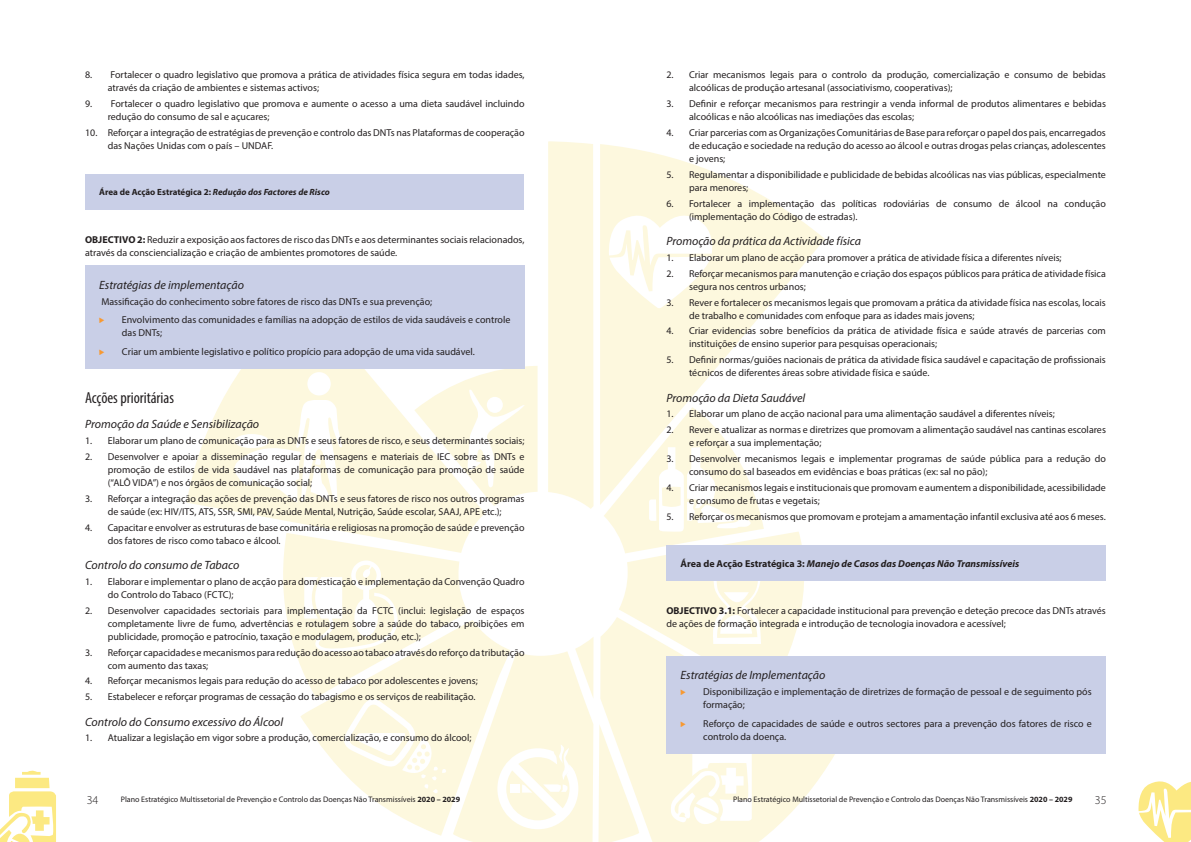
<style>
.page{position:relative;width:1191px;height:842px;background:#fff}
.page>*{position:absolute;margin:0;border:0;box-sizing:border-box;transform-origin:0 0}
.t1{font:condensed 16px "Myriad Pro";color:#231f20}
.t2{font:italic 12px "Myriad Pro";color:#231f20}
.t3{font:300 12px "Myriad Pro";color:#231f20}
.t4{font:10px/13px "Myriad Pro";color:#231f20}
.t5{font:italic 700 10px "Myriad Pro";color:#231f20}
.t6{font:10px "Kosmik Glyphs";color:#f89931}
.t7{font:italic 700 9px "Myriad Pro";color:#231f20}
.t8{font:8px "Myriad Pro";color:#231f20}
.s1{font-style:normal}
.s2{font-weight:700}
</style>
<div class="page">
<svg style="left:598px;top:144px;width:237px;height:698px;fill:#fdf8de"></svg>
<svg style="left:186px;top:141px;width:407px;height:701px"></svg>
<svg style="left:497px;top:744px;width:81px;height:85px"></svg>
<svg style="left:342px;top:697px;width:105px;height:96px"></svg>
<svg style="left:304px;top:560px;width:95px;height:92px"></svg>
<div style="left:307px;top:372px;width:24px;height:23px;background:#fff;border-radius:50%"></div>
<svg style="left:232px;top:399px;width:111px;height:104px"></svg>
<svg style="left:467px;top:388px;width:58px;height:100px"></svg>
<div style="left:487px;top:397px;width:16px;height:16px;background:#fff;border-radius:50%"></div>
<svg style="left:608px;top:212px;width:105px;height:97px"></svg>
<svg style="left:649px;top:447px;width:101px;height:85px"></svg>
<svg style="left:713px;top:581px;width:48px;height:63px"></svg>
<svg style="left:670px;top:754px;width:82px;height:74px"></svg>
<svg style="left:0;top:770px;width:56px;height:72px"></svg>
<svg style="left:1138px;top:781px;width:53px;height:61px"></svg>
<div style="left:666px;top:545px;width:440px;height:36px;background:#c9cfe7"></div>
<div style="left:666px;top:656px;width:440px;height:98px;background:#c9cfe7"></div>
<div style="left:85px;top:175px;width:438px;height:35px;background:#c9cfe7"></div>
<div style="left:85px;top:266px;width:439px;height:103px;background:#c9cfe7"></div>
<p class="t4" style="left:108px;top:68px;width:418px;text-indent:-23px">8. Fortalecer o quadro legislativo que promova a prática de atividades física segura em todas idades, através da criação de ambientes e sistemas activos;</p>
<p class="t4" style="left:108px;top:97px;width:418px;text-indent:-23px">9. Fortalecer o quadro legislativo que promova e aumente o acesso a uma dieta saudável incluindo redução do consumo de sal e açucares;</p>
<p class="t4" style="left:108px;top:126px;width:418px;text-indent:-23px">10. Reforçar a integração de estratégias de prevenção e controlo das DNTs nas Plataformas de cooperação das Nações Unidas com o país – UNDAF.</p>
<p class="t7" style="left:99px;top:187px;width:232px"><span class="s1">Área de Acção Estratégica 2:</span> Redução dos Factores de Risco</p>
<p class="t4" style="left:85px;top:233px;width:441px"><span class="s2">OBJECTIVO 2:</span> Reduzir a exposição aos factores de risco das DNTs e aos determinantes sociais relacionados, através da consciencialização e criação de ambientes promotores de saúde.</p>
<p class="t2" style="left:99px;top:277px;width:146px">Estratégias de implementação</p>
<p class="t4" style="left:101px;top:295px;width:332px">Massificação do conhecimento sobre fatores de risco das DNTs e sua prevenção;</p>
<p class="t6" style="left:99px;top:315px;width:7px">x</p>
<p class="t4" style="left:122px;top:313px;width:390px">Envolvimento das comunidades e famílias na adopção de estilos de vida saudáveis e controle das DNTs;</p>
<p class="t6" style="left:99px;top:347px;width:7px">x</p>
<p class="t4" style="left:122px;top:345px;width:353px">Criar um ambiente legislativo e político propício para adopção de uma vida saudável.</p>
<h1 class="t1" style="left:85px;top:388px;width:90px">Acções prioritárias</h1>
<p class="t2" style="left:85px;top:417px;width:176px">Promoção da Saúde e Sensibilização</p>
<p class="t4" style="left:85px;top:434px;width:441px">1. Elaborar um plano de comunicação para as DNTs e seus fatores de risco, e seus determinantes sociais;</p>
<p class="t4" style="left:108px;top:450px;width:418px;text-align:justify;text-indent:-23px">2. Desenvolver e apoiar a disseminação regular de mensagens e materiais de IEC sobre as DNTs e promoção de estilos de vida saudável nas plataformas de comunicação para promoção de saúde (“ALÔ VIDA”) e nos órgãos de comunicação social;</p>
<p class="t4" style="left:85px;top:492px;width:441px;text-align:center">3. Reforçar a integração das ações de prevenção das DNTs e seus fatores de risco nos outros programas de saúde (ex: HIV/ITS, ATS, SSR, SMI, PAV, Saúde Mental, Nutrição, Saúde escolar, SAAJ, APE etc.);</p>
<p class="t4" style="left:108px;top:521px;width:418px;text-indent:-23px">4. Capacitar e envolver as estruturas de base comunitária e religiosas na promoção de saúde e prevenção dos fatores de risco como tabaco e álcool.</p>
<p class="t2" style="left:85px;top:558px;width:156px">Controlo do consumo de Tabaco</p>
<p class="t4" style="left:108px;top:575px;width:418px;text-indent:-23px">1. Elaborar e implementar o plano de acção para domesticação e implementação da Convenção Quadro do Controlo do Tabaco (FCTC);</p>
<p class="t4" style="left:108px;top:604px;width:418px;text-align:justify;text-indent:-23px">2. Desenvolver capacidades sectoriais para implementação da FCTC (inclui: legislação de espaços completamente livre de fumo, advertências e rotulagem sobre a saúde do tabaco, proibições em publicidade, promoção e patrocínio, taxação e modulagem, produção, etc.);</p>
<p class="t4" style="left:108px;top:646px;width:418px;text-indent:-23px">3. Reforçar capacidades e mecanismos para redução do acesso ao tabaco através do reforço da tributação com aumento das taxas;</p>
<p class="t4" style="left:85px;top:674px;width:394px">4. Reforçar mecanismos legais para redução do acesso de tabaco por adolescentes e jovens;</p>
<p class="t4" style="left:85px;top:690px;width:391px">5. Estabelecer e reforçar programas de cessação do tabagismo e os serviços de reabilitação.</p>
<p class="t2" style="left:85px;top:714px;width:200px">Controlo do Consumo excessivo do Álcool</p>
<p class="t4" style="left:85px;top:731px;width:388px">1. Atualizar a legislação em vigor sobre a produção, comercialização, e consumo do álcool;</p>
<p class="t4" style="left:689px;top:68px;width:418px;text-indent:-23px">2. Criar mecanismos legais para o controlo da produção, comercialização e consumo de bebidas alcoólicas de produção artesanal (associativismo, cooperativas);</p>
<p class="t4" style="left:689px;top:97px;width:418px;text-indent:-23px">3. Definir e reforçar mecanismos para restringir a venda informal de produtos alimentares e bebidas alcoólicas e não alcoólicas nas imediações das escolas;</p>
<p class="t4" style="left:689px;top:126px;width:418px;text-align:justify;text-indent:-23px">4. Criar parcerias com as Organizações Comunitárias de Base para reforçar o papel dos pais, encarregados de educação e sociedade na redução do acesso ao álcool e outras drogas pelas crianças, adolescentes e jovens;</p>
<p class="t4" style="left:689px;top:168px;width:418px;text-indent:-23px">5. Regulamentar a disponibilidade e publicidade de bebidas alcoólicas nas vias públicas, especialmente para menores;</p>
<p class="t4" style="left:689px;top:197px;width:418px;text-indent:-23px">6. Fortalecer a implementação das políticas rodoviárias de consumo de álcool na condução (implementação do Código de estradas).</p>
<p class="t2" style="left:666px;top:234px;width:196px">Promoção da prática da Actividade física</p>
<p class="t4" style="left:666px;top:251px;width:397px">1. Elaborar um plano de acção para promover a prática de atividade física a diferentes níveis;</p>
<p class="t4" style="left:689px;top:267px;width:418px;text-indent:-23px">2. Reforçar mecanismos para manutenção e criação dos espaços públicos para prática de atividade física segura nos centros urbanos;</p>
<p class="t4" style="left:689px;top:296px;width:418px;text-indent:-23px">3. Rever e fortalecer os mecanismos legais que promovam a prática da atividade física nas escolas, locais de trabalho e comunidades com enfoque para as idades mais jovens;</p>
<p class="t4" style="left:689px;top:324px;width:418px;text-indent:-23px">4. Criar evidencias sobre benefícios da prática de atividade física e saúde através de parcerias com instituições de ensino superior para pesquisas operacionais;</p>
<p class="t4" style="left:689px;top:353px;width:418px;text-indent:-23px">5. Definir normas/guiões nacionais de prática da atividade física saudável e capacitação de profissionais técnicos de diferentes áreas sobre atividade física e saúde.</p>
<p class="t2" style="left:666px;top:390px;width:140px">Promoção da Dieta Saudável</p>
<p class="t4" style="left:666px;top:407px;width:390px">1. Elaborar um plano de acção nacional para uma alimentação saudável a diferentes níveis;</p>
<p class="t4" style="left:689px;top:423px;width:418px;text-indent:-23px">2. Rever e atualizar as normas e diretrizes que promovam a alimentação saudável nas cantinas escolares e reforçar a sua implementação;</p>
<p class="t4" style="left:689px;top:452px;width:418px;text-indent:-23px">3. Desenvolver mecanismos legais e implementar programas de saúde pública para a redução do consumo do sal baseados em evidências e boas práticas (ex: sal no pão);</p>
<p class="t4" style="left:689px;top:481px;width:418px;text-indent:-23px">4. Criar mecanismos legais e institucionais que promovam e aumentem a disponibilidade, acessibilidade e consumo de frutas e vegetais;</p>
<p class="t4" style="left:666px;top:510px;width:440px">5. Reforçar os mecanismos que promovam e protejam a amamentação infantil exclusiva até aos 6 meses.</p>
<p class="t5" style="left:680px;top:557px;width:340px"><span class="s1">Área de Acção Estratégica 3:</span> Manejo de Casos das Doenças Não Transmissíveis</p>
<p class="t4" style="left:666px;top:604px;width:441px"><span class="s2">OBJECTIVO 3.1:</span> Fortalecer a capacidade institucional para prevenção e deteção precoce das DNTs através de ações de formação integrada e introdução de tecnologia inovadora e acessível;</p>
<p class="t2" style="left:680px;top:667px;width:146px">Estratégias de Implementação</p>
<p class="t6" style="left:680px;top:687px;width:7px">x</p>
<p class="t4" style="left:703px;top:685px;width:390px">Disponibilização e implementação de diretrizes de formação de pessoal e de seguimento pós formação;</p>
<p class="t6" style="left:680px;top:719px;width:7px">x</p>
<p class="t4" style="left:703px;top:716px;width:390px">Reforço de capacidades de saúde e outros sectores para a prevenção dos fatores de risco e controlo da doença.</p>
<p class="t3" style="left:87px;top:793px;width:13px">34</p>
<p class="t8" style="left:121px;top:795px;width:341px">Plano Estratégico Multissetorial de Prevenção e Controlo das Doenças Não Transmissíveis <span class="s2">2020 – 2029</span></p>
<p class="t8" style="left:733px;top:795px;width:341px">Plano Estratégico Multissetorial de Prevenção e Controlo das Doenças Não Transmissíveis <span class="s2">2020 – 2029</span></p>
<p class="t3" style="left:1095px;top:793px;width:13px">35</p>
</div>
